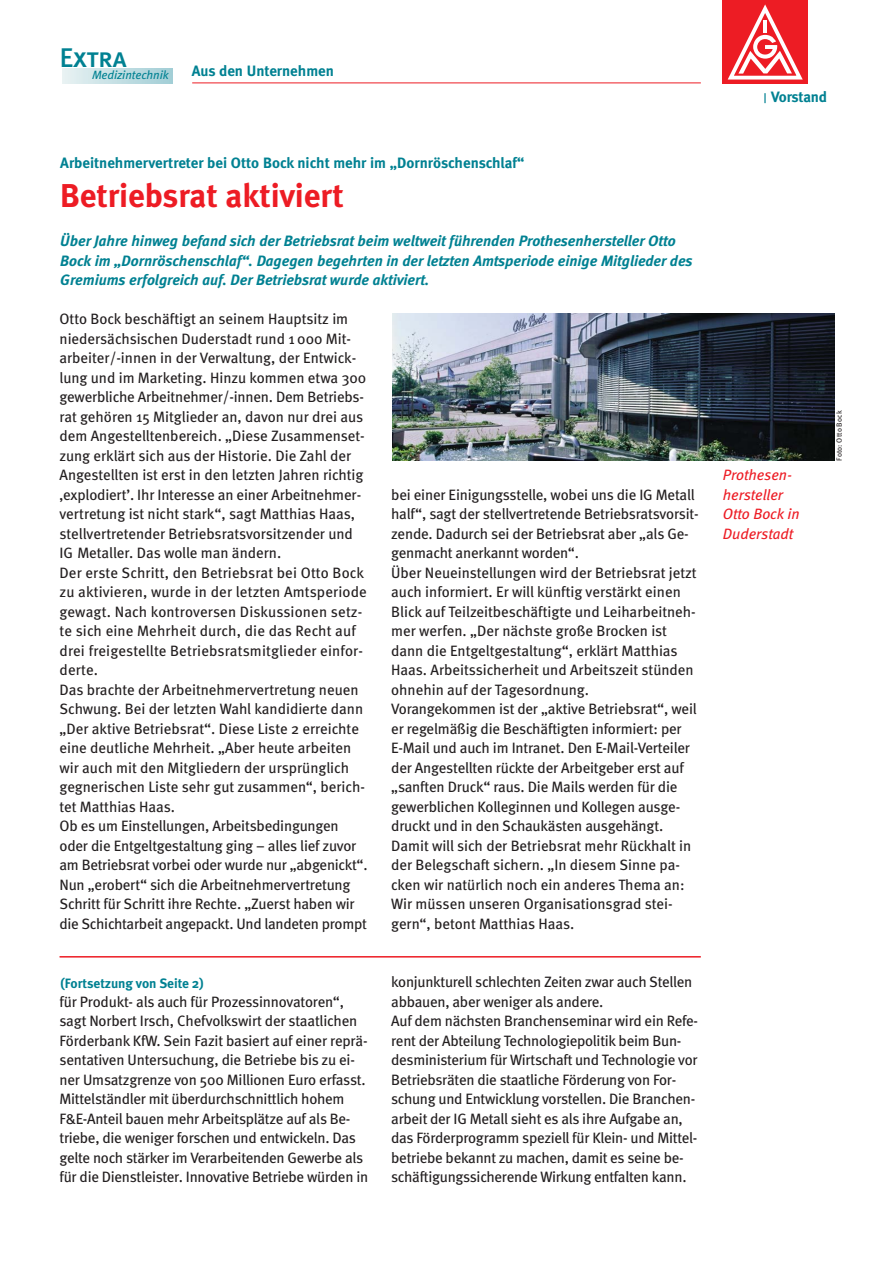
<style>
.page{position:relative;width:893px;height:1263px;background:#fff}
.page>*{position:absolute;margin:0;border:0;box-sizing:border-box;transform-origin:0 0}
.t1{font:700 33px "Meta";color:#ed1c24}
.t2{font:27px "Meta Medium Caps";color:#008192}
.t3{font:15px/19.5px "Meta";letter-spacing:-.01em;color:#231f20}
.t4{font:italic 700 15px/19.5px "Meta";color:#008192}
.t5{font:700 15px "Meta";color:#008192}
.t6{font:italic 15px/19.5px "Meta";color:#ed1c24}
.t7{font:700 13.5px "Meta";color:#008192}
.t8{font:italic 12px "Meta";color:#008192}
.t9{font:7.5px "Meta";letter-spacing:.015em;color:#231f20}
</style>
<div class="page">
<hr style="left:192px;top:83px;width:509px;height:1px;background:#ed1c24">
<svg style="left:62px;top:68px;width:111px;height:15px;background:#c4dfe4"></svg>
<div style="left:723px;top:0;width:84px;height:83px;background:#ed1c24"></div>
<svg style="left:727px;top:4px;width:76px;height:76px"></svg>
<svg style="left:764px;top:93px;width:2px;height:10px"></svg>
<img style="left:392px;top:314px;width:442px;height:147px">
<hr style="left:60px;top:956px;width:641px;height:1px;background:#ed1c24">
<h2 class="t2" style="left:60px;top:42px;width:69px">Extra</h2>
<p class="t8" style="left:92px;top:70px;width:78px">Medizintechnik</p>
<p class="t5" style="left:192px;top:65px;width:144px">Aus den Unternehmen</p>
<p class="t5" style="left:60px;top:157px;width:466px">Arbeitnehmervertreter bei Otto Bock nicht mehr im „Dornröschenschlaf“</p>
<h1 class="t1" style="left:60px;top:183px;width:285px">Betriebsrat aktiviert</h1>
<p class="t4" style="left:60px;top:233px;width:634px">Über Jahre hinweg befand sich der Betriebsrat beim weltweit führenden Prothesenhersteller Otto<br>Bock im „Dornröschenschlaf“. Dagegen begehrten in der letzten Amtsperiode einige Mitglieder des<br>Gremiums erfolgreich auf. Der Betriebsrat wurde aktiviert.</p>
<p class="t3" style="left:60px;top:310px;width:310px">Otto Bock beschäftigt an seinem Hauptsitz im niedersächsischen Duderstadt rund 1 000 Mit - arbeiter/-innen in der Verwaltung, der Entwick&shy;lung und im Marketing. Hinzu kommen etwa 300 gewerbliche Arbeitnehmer/-innen. Dem Betriebs - rat gehören 15 Mitglieder an, davon nur drei aus dem Angestelltenbereich. „Diese Zusammenset&shy;zung erklärt sich aus der Historie. Die Zahl der Angestellten ist erst in den letzten Jahren richtig ‚explodiert’. Ihr Interesse an einer Arbeitneh mer - ver tre tung ist nicht stark“, sagt Matthias Haas, stellvertretender Betriebsratsvorsitzender und IG Metaller. Das wolle man ändern.<br>Der erste Schritt, den Betriebsrat bei Otto Bock zu aktivieren, wurde in der letzten Amtsperiode gewagt. Nach kontroversen Diskussionen setz - te sich eine Mehrheit durch, die das Recht auf drei freigestellte Betriebsratsmitglieder einfor&shy;derte.<br>Das brachte der Arbeitnehmervertretung neuen Schwung. Bei der letzten Wahl kandidierte dann „Der aktive Betriebsrat“. Diese Liste 2 erreichte eine deutliche Mehrheit. „Aber heute arbeiten wir auch mit den Mitgliedern der ursprünglich gegnerischen Liste sehr gut zusammen“, berich&shy;tet Matthias Haas.<br>Ob es um Einstellungen, Arbeitsbedingungen oder die Entgeltgestaltung ging – alles lief zuvor am Betriebsrat vorbei oder wurde nur „abgenickt“.<br>Nun „erobert“ sich die Arbeitnehmervertretung Schritt für Schritt ihre Rechte. „Zuerst ha ben wir die Schichtarbeit angepackt. Und lan de ten prompt</p>
<p class="t7" style="left:61px;top:978px;width:145px">(Fortsetzung von Seite 2)</p>
<p class="t3" style="left:60px;top:993px;width:310px">für Produkt- als auch für Prozessinnovatoren“, sagt Norbert Irsch, Chefvolkswirt der staatlichen Förderbank KfW. Sein Fazit basiert auf einer reprä&shy;sentativen Untersuchung, die Betriebe bis zu ei - ner Umsatzgrenze von 500 Millionen Euro erfasst.<br>Mittelständler mit überdurchschnittlich hohem F&amp;E-Anteil bauen mehr Arbeitsplätze auf als Be - triebe, die weniger forschen und entwickeln. Das gelte noch stärker im Verarbeitenden Gewerbe als für die Dienstleister. Innovative Betriebe würden in</p>
<p class="t3" style="left:391px;top:486px;width:309px">bei einer Einigungsstelle, wobei uns die IG Metall half“, sagt der stellvertretende Betriebsratsvorsit&shy;zende. Dadurch sei der Be triebs rat aber „als Ge - genmacht anerkannt worden“.<br>Über Neueinstellungen wird der Betriebsrat jetzt auch informiert. Er will künftig verstärkt einen Blick auf Teilzeitbeschäftigte und Leiharbeitneh&shy;mer werfen. „Der nächste große Brocken ist dann die Entgeltgestaltung“, erklärt Matthias Haas. Arbeitssicherheit und Arbeitszeit stünden ohnehin auf der Tagesordnung.<br>Vorangekommen ist der „aktive Betriebsrat“, weil er regelmäßig die Beschäftigten informiert: per E-Mail und auch im Intranet. Den E-Mail-Verteiler der Angestellten rückte der Arbeitgeber erst auf „sanften Druck“ raus. Die Mails werden für die gewerblichen Kolleginnen und Kollegen ausge&shy;druckt und in den Schaukästen ausgehängt.<br>Damit will sich der Betriebsrat mehr Rückhalt in der Belegschaft sichern. „In diesem Sinne pa - cken wir natürlich noch ein anderes Thema an:<br>Wir müssen unseren Organisationsgrad stei&shy;gern“, betont Matthias Haas.</p>
<p class="t3" style="left:391px;top:973px;width:308px">konjunkturell schlechten Zeiten zwar auch Stellen abbauen, aber weniger als andere.<br>Auf dem nächsten Branchenseminar wird ein Refe&shy;rent der Abteilung Technologiepolitik beim Bun&shy;desministerium für Wirtschaft und Technologie vor Betriebsräten die staatliche Förderung von For&shy;schung und Entwicklung vorstellen. Die Branchen&shy;arbeit der IG Me tall sieht es als ihre Aufgabe an, das Förderprogramm speziell für Klein- und Mittel&shy;betriebe be kannt zu machen, damit es seine be - schäftigungssicherende Wirkung entfalten kann.</p>
<p class="t5" style="left:771px;top:91px;width:57px">Vorstand</p>
<p class="t6" style="left:723px;top:467px;width:78px">Prothesen&shy;hersteller<br>Otto Bock in<br>Duderstadt</p>
<p class="t9" style="left:836px;top:461px;width:52px;rotate:-90deg">Foto: Otto Bock</p>
</div>
